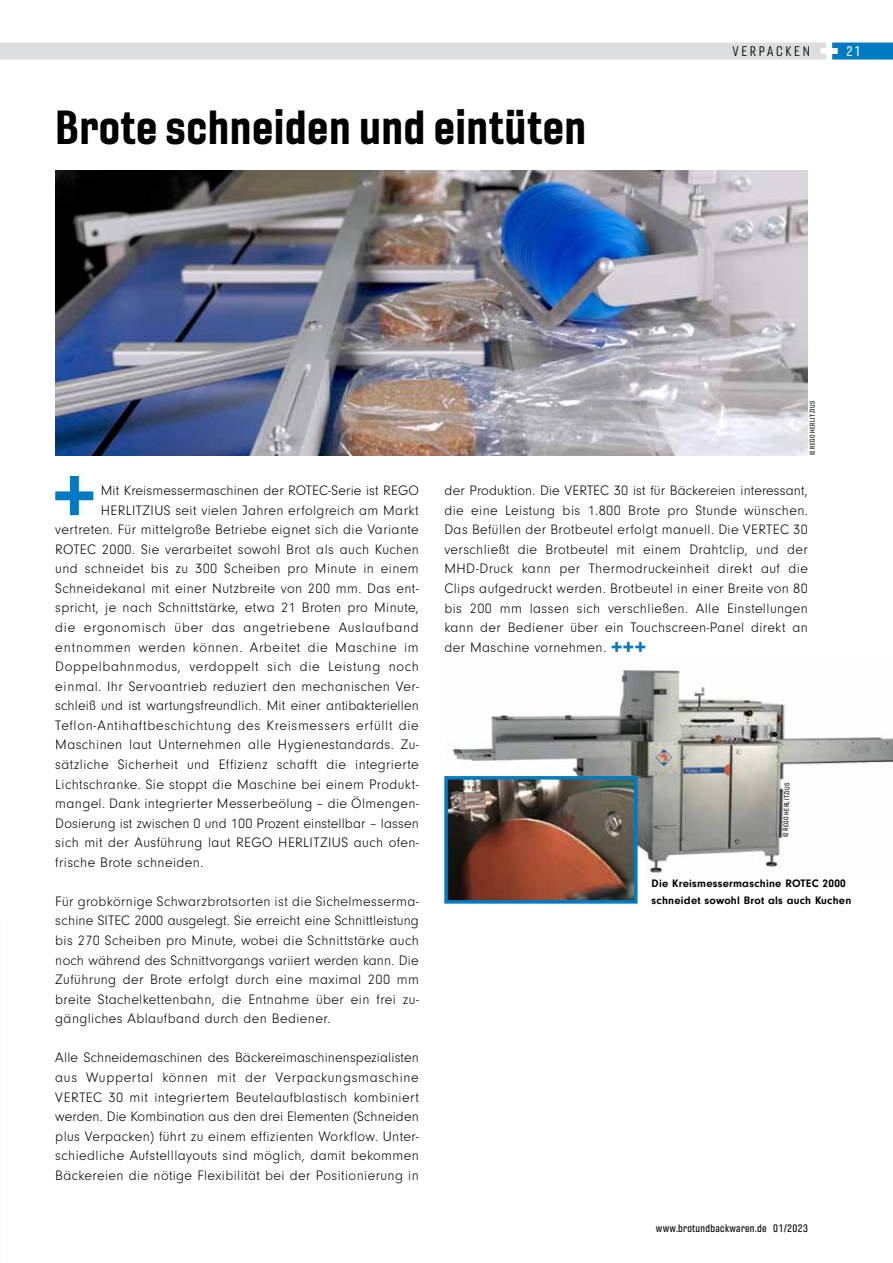
<style>
.page{position:relative;width:893px;height:1263px;background:#fff}
.page>*{position:absolute;margin:0;border:0;box-sizing:border-box;transform-origin:0 0}
.t1{font:76.35px "Gineso Nor Bol";color:#007ac2}
.t2{font:46.5px "Gineso Con Bol";letter-spacing:.01em;color:#000}
.t3{font:300 14.25px/19.5px "Neuzeit Gro";letter-spacing:.03em;color:#000;text-align:justify}
.t4{font:300 14.25px "Neuzeit Gro";letter-spacing:.05em;color:#000}
.t5{font:300 14.25px "Neuzeit Gro";letter-spacing:.01em;color:#000}
.t6{font:13.5px "Gineso Con Boo";letter-spacing:.2em;color:#000}
.t7{font:13.5px "Gineso Con Med";color:#fff}
.t8{font:700 11.25px/16.5px "Neuzeit Gro";letter-spacing:.02em;color:#000}
.t9{font:10.5px "Gineso Con Med";letter-spacing:.03em;color:#000}
.t10{font:6.75px "Gineso Con Med";letter-spacing:.07em;color:#000}
.s1{font-family:"Gineso Nor Bla";font-weight:400;font-size:19.5px;color:#007ac2}
</style>
<div class="page">
<svg style="left:832px;top:43px;width:61px;height:17px"></svg>
<div style="left:0;top:43px;width:826px;height:17px;background:#dcddde"></div>
<img style="left:55px;top:170px;width:753px;height:285px">
<img style="left:446px;top:668px;width:447px;height:205px">
<img style="left:449px;top:781px;width:184px;height:118px">
<div style="left:444px;top:776px;width:194px;height:128px;border:4px solid #007ac2"></div>
<h2 class="t2" style="left:55px;top:97px;width:533px">Brote schneiden und eintüten</h2>
<p class="t6" style="left:732px;top:43px;width:79px">VERPACKEN</p>
<p class="t7" style="left:846px;top:43px;width:16px">21</p>
<p class="t10" style="left:808px;top:455px;width:56px;rotate:-90deg">© REGO HERLITZIUS</p>
<h1 class="t1" style="left:52px;top:439px;width:46px">+</h1>
<p class="t5" style="left:101px;top:483px;width:320px">Mit Kreismessermaschinen der ROTEC-Serie ist REGO</p>
<p class="t3" style="left:101px;top:500px;width:320px">HERLITZIUS seit vielen Jahren erfolgreich am Markt</p>
<p class="t3" style="left:55px;top:520px;width:365px">vertreten. Für mittelgroße Betriebe eignet sich die Variante</p>
<p class="t3" style="left:55px;top:540px;width:365px">ROTEC 2000. Sie verarbeitet sowohl Brot als auch Kuchen</p>
<p class="t3" style="left:55px;top:559px;width:365px">und schneidet bis zu 300 Scheiben pro Minute in einem</p>
<p class="t3" style="left:55px;top:579px;width:365px">Schneidekanal mit einer Nutzbreite von 200 mm. Das ent-</p>
<p class="t3" style="left:55px;top:598px;width:365px">spricht, je nach Schnittstärke, etwa 21 Broten pro Minute,</p>
<p class="t4" style="left:55px;top:620px;width:365px">die ergonomisch über das angetriebene Auslaufband</p>
<p class="t4" style="left:55px;top:639px;width:365px">entnommen werden können. Arbeitet die Maschine im</p>
<p class="t4" style="left:55px;top:659px;width:365px">Doppelbahnmodus, verdoppelt sich die Leistung noch</p>
<p class="t3" style="left:55px;top:677px;width:365px">einmal. Ihr Servoantrieb reduziert den mechanischen Ver-</p>
<p class="t5" style="left:55px;top:698px;width:365px">schleiß und ist wartungsfreundlich. Mit einer antibakteriellen</p>
<p class="t4" style="left:55px;top:718px;width:365px">Teflon-Antihaftbeschichtung des Kreismessers erfüllt die</p>
<p class="t3" style="left:55px;top:735px;width:365px">Maschinen laut Unternehmen alle Hygienestandards. Zu-</p>
<p class="t3" style="left:55px;top:755px;width:365px">sätzliche Sicherheit und Effizienz schafft die integrierte</p>
<p class="t3" style="left:55px;top:774px;width:365px">Lichtschranke. Sie stoppt die Maschine bei einem Produkt-</p>
<p class="t3" style="left:55px;top:794px;width:365px">mangel. Dank integrierter Messerbeölung – die Ölmengen-</p>
<p class="t5" style="left:55px;top:815px;width:365px">Dosierung ist zwischen 0 und 100 Prozent einstellbar – lassen</p>
<p class="t3" style="left:55px;top:833px;width:365px">sich mit der Ausführung laut REGO HERLITZIUS auch ofen-</p>
<p class="t3" style="left:55px;top:853px;width:150px">frische Brote schneiden.</p>
<p class="t3" style="left:55px;top:892px;width:365px">Für grobkörnige Schwarzbrotsorten ist die Sichelmesserma&shy;schine SITEC 2000 ausgelegt. Sie erreicht eine Schnittleistung bis 270 Scheiben pro Minute, wobei die Schnittstärke auch noch während des Schnittvorgangs variiert werden kann. Die Zuführung der Brote erfolgt durch eine maximal 200 mm breite Stachelkettenbahn, die Entnahme über ein frei zu&shy;gängliches Ablaufband durch den Bediener.</p>
<p class="t3" style="left:55px;top:1048px;width:365px">Alle Schneidemaschinen des Bäckereimaschinenspezialisten aus Wuppertal können mit der Verpackungsmaschine VERTEC 30 mit integriertem Beutelaufblastisch kombiniert werden. Die Kombination aus den drei Elementen (Schneiden plus Verpacken) führt zu einem effizienten Workflow. Unter&shy;schiedliche Aufstelllayouts sind möglich, damit bekommen Bäckereien die nötige Flexibilität bei der Positionierung in</p>
<p class="t3" style="left:444px;top:481px;width:365px">der Produktion. Die VERTEC 30 ist für Bäckereien interessant, die eine Leistung bis 1.800 Brote pro Stunde wünschen.<br>Das Befüllen der Brotbeutel erfolgt manuell. Die VERTEC 30 verschließt die Brotbeutel mit einem Drahtclip, und der MHD-Druck kann per Thermodruckeinheit direkt auf die Clips aufgedruckt werden. Brotbeutel in einer Breite von 80 bis 200 mm lassen sich verschließen. Alle Einstellungen kann der Bediener über ein Touchscreen-Panel direkt an der Maschine vornehmen. <span class="s1">+++</span></p>
<p class="t10" style="left:781px;top:836px;width:56px;rotate:-88deg">© REGO HERLITZIUS</p>
<p class="t8" style="left:652px;top:875px;width:201px">Die Kreismessermaschine ROTEC 2000 schneidet sowohl Brot als auch Kuchen</p>
<p class="t9" style="left:656px;top:1222px;width:154px">www.brotundbackwaren.de 01/2023</p>
</div>
